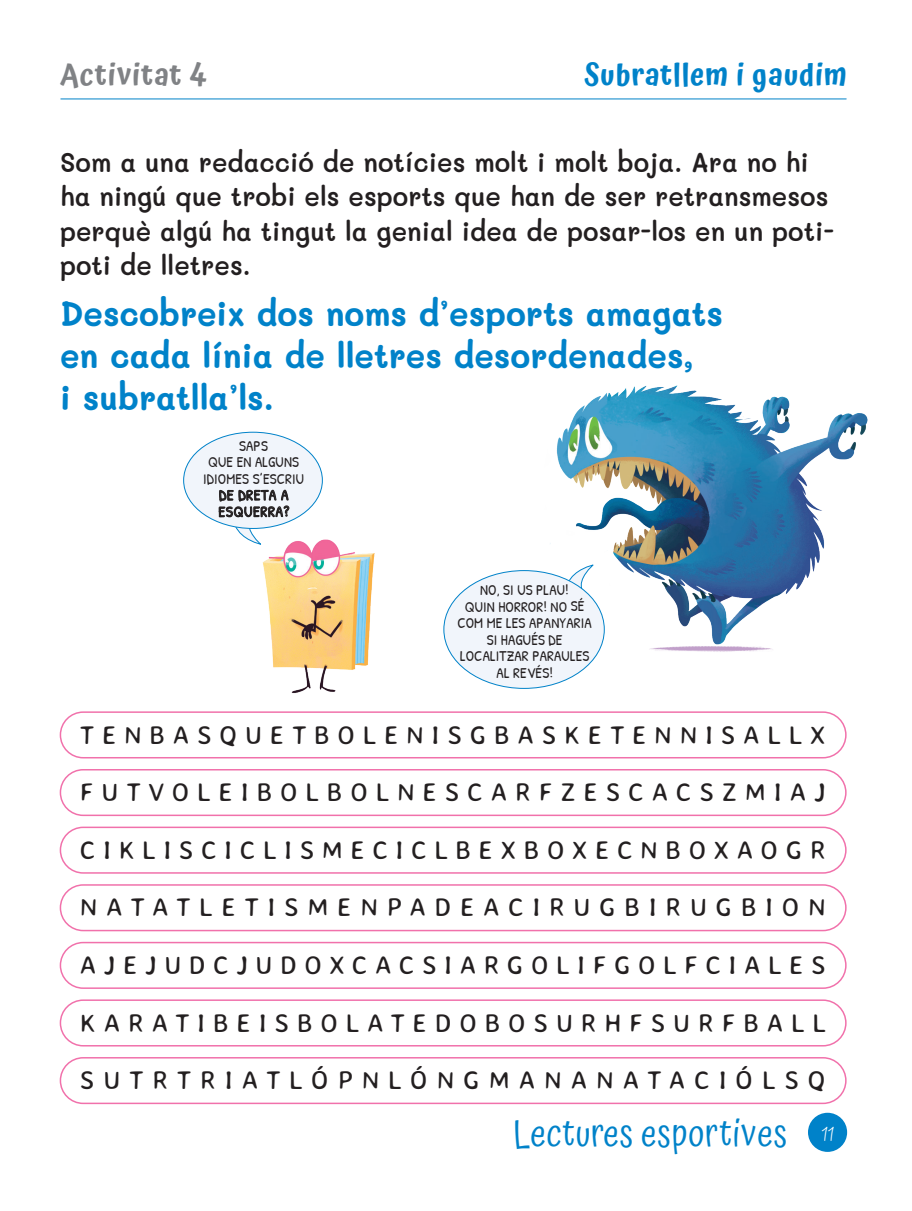
<style>
.page{position:relative;width:912px;height:1211px;background:#fff}
.page>*{position:absolute;margin:0;border:0;box-sizing:border-box;transform-origin:0 0}
.t1{font:37.5px "Atma";letter-spacing:.02em;color:#0082c9;scale:.95 1}
.t2{font:700 34.5px/42px "Mali";color:#0082c9;scale:.95 1}
.t3{font:600 30px "Atma";letter-spacing:.04em;color:#0082c9;scale:.95 1}
.t4{font:600 30px "Atma";letter-spacing:.04em;color:#808285;scale:.95 1}
.t5{font:600 27px/34.5px "Mali";color:#231f20;scale:.95 1}
.t6{font:25.5px "Averia Sans Libre";letter-spacing:.3em;color:#231f20}
.t7{font:25.5px "Averia Sans Libre";letter-spacing:.335em;color:#231f20}
.t8{font:25.5px "Averia Sans Libre";letter-spacing:.345em;color:#231f20}
.t9{font:15px/16.5px "Patrick Hand";letter-spacing:.005em;color:#231f20;text-align:center}
</style>
<div class="page">
<svg style="left:235px;top:527px;width:16px;height:14px"></svg>
<div style="left:184px;top:432px;width:138px;height:96px;background:#f1f5fb;border-radius:50%"></div>
<div style="left:60px;top:769px;width:786px;height:47px;border:2px solid #f171ab;border-radius:23px"></div>
<div style="left:60px;top:711px;width:786px;height:47px;border:2px solid #f171ab;border-radius:23px"></div>
<div style="left:60px;top:826px;width:786px;height:47px;border:2px solid #f171ab;border-radius:23px"></div>
<div style="left:60px;top:884px;width:786px;height:47px;border:2px solid #f171ab;border-radius:23px"></div>
<div style="left:60px;top:941px;width:786px;height:47px;border:2px solid #f171ab;border-radius:23px"></div>
<div style="left:60px;top:999px;width:786px;height:47px;border:2px solid #f171ab;border-radius:23px"></div>
<div style="left:60px;top:1057px;width:786px;height:47px;border:2px solid #f171ab;border-radius:23px"></div>
<img style="left:251px;top:519px;width:151px;height:195px">
<img style="left:547px;top:385px;width:321px;height:280px">
<svg style="left:567px;top:565px;width:26px;height:26px"></svg>
<div style="left:444px;top:570px;width:160px;height:118px;background:#f1f5fb;border-radius:50%"></div>
<div style="left:808px;top:1112px;width:39px;height:39px;background:#0082c9;border-radius:50%"></div>
<hr style="left:61px;top:99px;width:785px;height:1px;background:#0082c9">
<p class="t4" style="left:60px;top:53px;width:156px">Activitat 4</p>
<p class="t3" style="left:584px;top:53px;width:278px">Subratllem i gaudim</p>
<p class="t5" style="left:60px;top:145px;width:816px">Som a una redacció de notícies molt i molt boja. Ara no hi ha ningú que trobi els esports que han de ser retransmesos perquè algú ha tingut la genial idea de posar-los en un poti&shy;poti de lletres.</p>
<h2 class="t2" style="left:60px;top:293px;width:699px">Descobreix dos noms d’esports amagats en cada línia de lletres desordenades,<br>i subratlla’ls.</h2>
<p class="t9" style="left:203px;top:437px;width:102px">SAPS<br>QUE EN ALGUNS<br>IDIOMES S’ESCRIU<br>DE DRETA A<br>ESQUERRA?</p>
<p class="t9" style="left:457px;top:581px;width:136px">NO, SI US PLAU!<br>QUIN HORROR! NO SÉ<br>COM ME LES APANYARIA<br>SI HAGUÉS DE<br>LOCALITZAR PARAULES<br>AL REVÉS!</p>
<p class="t6" style="left:80px;top:719px;width:747px">TENBASQUETBOLENISGBASKETENNISALLX</p>
<p class="t6" style="left:80px;top:777px;width:747px">FUTVOLEIBOLBOLNESCARFZESCACSZMIAJ</p>
<p class="t6" style="left:80px;top:834px;width:747px">CIKLISCICLISMECICLBEXBOXECNBOXAOGR</p>
<p class="t7" style="left:80px;top:892px;width:747px">NATATLETISMENPADEACIRUGBIRUGBION</p>
<p class="t6" style="left:80px;top:949px;width:747px">AJEJUDCJUDOXCACSIARGOLIFGOLFCIALES</p>
<p class="t6" style="left:80px;top:1007px;width:747px">KARATIBEISBOLATEDOBOSURHFSURFBALL</p>
<p class="t8" style="left:80px;top:1064px;width:747px">SUTRTRIATLÓPNLÓNGMANANATACIÓLSQ</p>
<h1 class="t1" style="left:513px;top:1109px;width:339px">Lectures esportives <sup>11</sup></h1>
</div>
